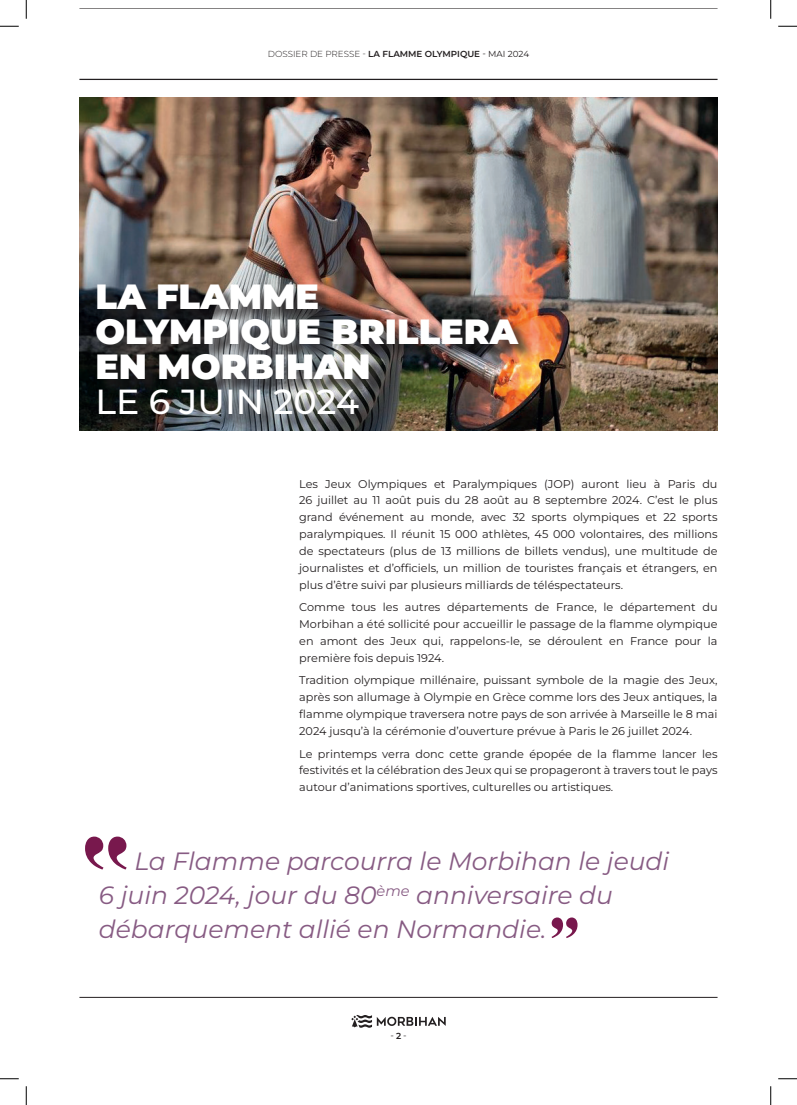
<style>
.page{position:relative;width:797px;height:1105px;background:#fff}
.page>*{position:absolute;margin:0;border:0;box-sizing:border-box;transform-origin:0 0}
.t1{font:900 35px/35px "Montserrat";color:#fff}
.t2{font:500 34.75px "Montserrat";color:#fff}
.t3{font:italic 25px/33.8px "Montserrat";color:#875b83}
.t4{font:11.25px/16.9px "Montserrat";color:#231f20;text-align:justify}
.t5{font:600 8.75px "Montserrat";color:#231f20}
.t6{font:8.75px "Montserrat";color:#231f20}
.s1{font-weight:300}
.s2{font-weight:400}
.s3{font-weight:600}
</style>
<div class="page">
<hr style="left:79px;top:79px;width:638px;height:1px;background:#231f20">
<hr style="left:79px;top:997px;width:638px;height:1px;background:#231f20">
<svg style="left:351px;top:1015px;width:94px;height:13px"></svg>
<hr style="left:79px;top:9px;width:638px;height:1px;background:#231f20">
<img style="left:79px;top:97px;width:638px;height:333px">
<svg style="left:551px;top:917px;width:26px;height:21px"></svg>
<svg style="left:85px;top:836px;width:42px;height:33px"></svg>
<div style="left:98px;top:286px;width:436px;height:144px;background:#231f20;opacity:.75"></div>
<svg style="left:0;top:25px;width:19px;height:2px"></svg>
<svg style="left:778px;top:25px;width:19px;height:2px"></svg>
<svg style="left:0;top:1078px;width:19px;height:1px"></svg>
<svg style="left:778px;top:1078px;width:19px;height:1px"></svg>
<svg style="left:25px;top:0;width:2px;height:19px"></svg>
<svg style="left:25px;top:1086px;width:2px;height:19px"></svg>
<svg style="left:770px;top:0;width:1px;height:19px"></svg>
<svg style="left:770px;top:1086px;width:1px;height:19px"></svg>
<p class="t5" style="left:268px;top:48px;width:263px"><span class="s1">DOSSIER DE PRESSE -</span> LA FLAMME OLYMPIQUE <span class="s2">- MAI 2024</span></p>
<h1 class="t1" style="left:95px;top:278px;width:424px">LA FLAMME<br>OLYMPIQUE BRILLERA<br>EN MORBIHAN</h1>
<h2 class="t2" style="left:95px;top:379px;width:265px">LE 6 JUIN 2024</h2>
<p class="t4" style="left:299px;top:475px;width:420px">Les Jeux Olympiques et Paralympiques (JOP) auront lieu à Paris du 26 juillet au 11 août puis du 28 août au 8 septembre 2024. C’est le plus grand événement au monde, avec 32 sports olympiques et 22 sports paralympiques. Il réunit 15 000 athlètes, 45 000 volontaires, des millions de spectateurs (plus de 13 millions de billets vendus), une multitude de journalistes et d’officiels, un million de touristes français et étrangers, en plus d’être suivi par plusieurs milliards de téléspectateurs.</p>
<p class="t4" style="left:299px;top:599px;width:420px">Comme tous les autres départements de France, le département du Morbihan a été sollicité pour accueillir le passage de la flamme olympique en amont des Jeux qui, rappelons-le, se déroulent en France pour la première fois depuis 1924.</p>
<p class="t4" style="left:299px;top:672px;width:420px">Tradition olympique millénaire, puissant symbole de la magie des Jeux, après son allumage à Olympie en Grèce comme lors des Jeux antiques, la flamme olympique traversera notre pays de son arrivée à Marseille le 8 mai 2024 jusqu’à la cérémonie d’ouverture prévue à Paris le 26 juillet 2024.</p>
<p class="t4" style="left:299px;top:745px;width:420px">Le printemps verra donc cette grande épopée de la flamme lancer les festivités et la célébration des Jeux qui se propageront à travers tout le pays autour d’animations sportives, culturelles ou artistiques.</p>
<h3 class="t3" style="left:99px;top:844px;width:572px;text-indent:35px">La Flamme parcourra le Morbihan le jeudi<br>6 juin 2024, jour du 80<sup>ème</sup> anniversaire du débarquement allié en Normandie.</h3>
<p class="t6" style="left:390px;top:1030px;width:18px">- <span class="s3">2</span> -</p>
</div>
